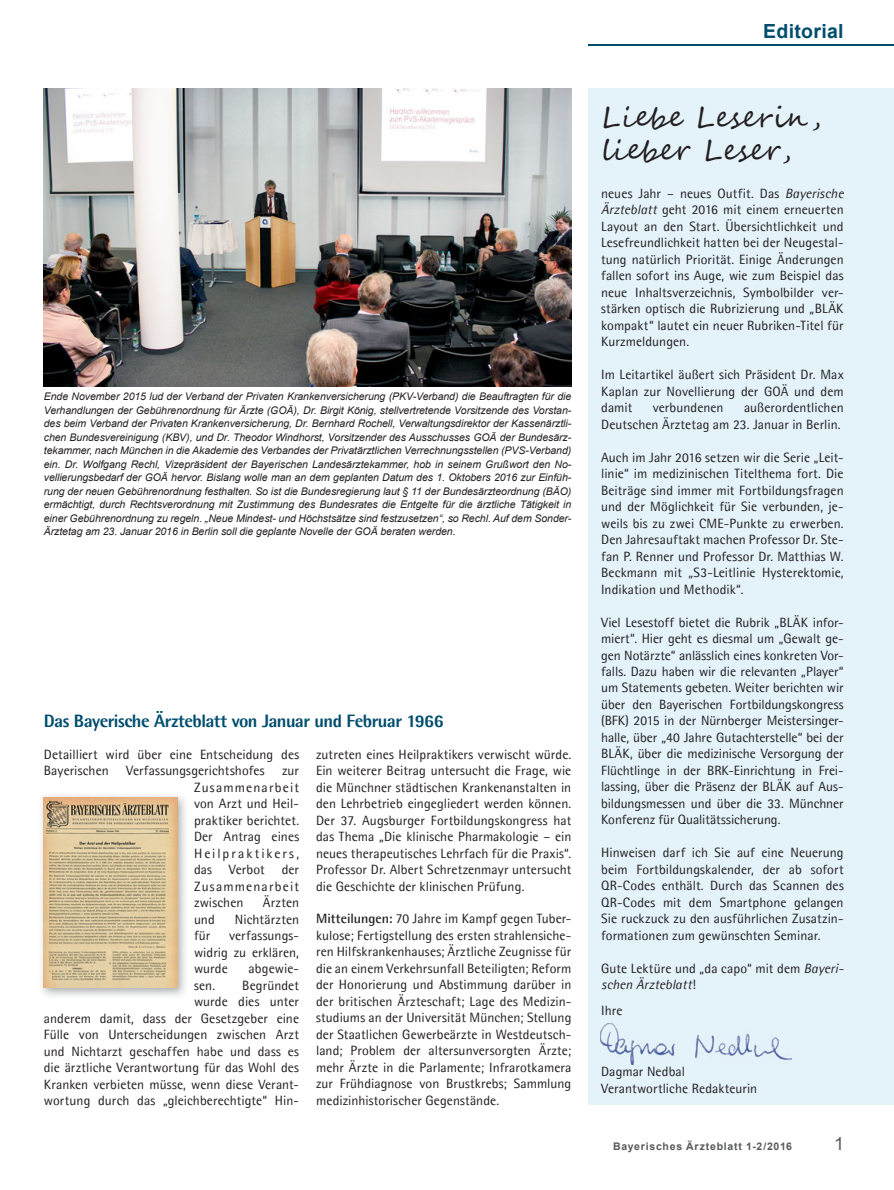
<style>
.page{position:relative;width:894px;height:1190px;background:#fff}
.page>*{position:absolute;margin:0;border:0;box-sizing:border-box;transform-origin:0 0}
.t1{font:28.5px/33px "Segoe Script";letter-spacing:.015em;color:#231f20}
.t2{font:700 19.5px "Arial";letter-spacing:.015em;color:#004d6d}
.t3{font:800 18px "Agfa Rotis Semisans";letter-spacing:-.03em;color:#004d6d}
.t4{font:18px "Arial";color:#58595b}
.t5{font:13.5px/16.5px "Agfa Rotis Semisans";letter-spacing:.005em;color:#231f20;text-align:justify}
.t6{font:italic 10.5px/13.5px "Arial";letter-spacing:-.005em;color:#231f20;text-align:justify}
.t7{font:700 10.5px "Arial";letter-spacing:.07em;color:#58595b}
.s1{font-weight:700}
.s2{font-style:italic}
</style>
<div class="page">
<hr style="left:588px;top:44px;width:305px;height:1px;background:#004d6d">
<img style="left:44px;top:88px;width:527px;height:298px">
<div style="left:588px;top:88px;width:305px;height:1017px;background:#e4f3fa"></div>
<img style="left:41px;top:795px;width:144px;height:201px">
<img style="left:44px;top:798px;width:133px;height:189px">
<img style="left:600px;top:1023px;width:191px;height:42px">
<p class="t6" style="left:44px;top:390px;width:529px">Ende November 2015 lud der Verband der Privaten Krankenversicherung (PKV-Verband) die Beauftragten für die Verhandlungen der Gebührenordnung für Ärzte (GOÄ), Dr. Birgit König, stellvertretende Vorsitzende des Vorstan&shy;des beim Verband der Privaten Krankenversicherung, Dr. Bernhard Rochell, Verwaltungsdirektor der Kassenärztli&shy;chen Bundesvereinigung (KBV), und Dr. Theodor Windhorst, Vorsitzender des Ausschusses GOÄ der Bundesärz&shy;tekammer, nach München in die Akademie des Verbandes der Privatärztlichen Verrechnungsstellen (PVS-Verband) ein. Dr. Wolfgang Rechl, Vizepräsident der Bayerischen Landesärztekammer, hob in seinem Grußwort den No&shy;vellierungsbedarf der GOÄ hervor. Bislang wolle man an dem geplanten Datum des 1. Oktobers 2016 zur Einfüh&shy;rung der neuen Gebührenordnung festhalten. So ist die Bundesregierung laut § 11 der Bundesärzteordnung (BÄO) ermächtigt, durch Rechtsverordnung mit Zustimmung des Bundesrates die Entgelte für die ärztliche Tätigkeit in einer Gebührenordnung zu regeln. „Neue Mindest- und Höchstsätze sind festzusetzen“, so Rechl. Auf dem Sonder-Ärztetag am 23. Januar 2016 in Berlin soll die geplante Novelle der GOÄ beraten werden.</p>
<h3 class="t3" style="left:44px;top:709px;width:401px">Das Bayerische Ärzteblatt von Januar und Februar 1966</h3>
<p class="t5" style="left:44px;top:746px;width:257px">Detailliert wird über eine Entscheidung des<br>Bayerischen</p>
<p class="t5" style="left:126px;top:762px;width:140px">Verfassungsgerichtshofes</p>
<p class="t5" style="left:194px;top:762px;width:107px;text-indent:88px">zur Zusammenarbeit von Arzt und Heil&shy;praktiker berichtet.<br>Der Antrag eines Heilpraktikers, das</p>
<p class="t5" style="left:194px;top:861px;width:107px;text-indent:88px">der Zusammenarbeit zwischen</p>
<p class="t5" style="left:229px;top:861px;width:37px">Verbot</p>
<p class="t5" style="left:263px;top:894px;width:38px">Ärzten</p>
<p class="t5" style="left:194px;top:911px;width:22px">und</p>
<p class="t5" style="left:235px;top:911px;width:66px">Nichtärzten</p>
<p class="t5" style="left:194px;top:927px;width:18px">für</p>
<p class="t5" style="left:194px;top:927px;width:107px;text-indent:35px">verfassungs&shy;widrig zu erklären, wurde</p>
<p class="t5" style="left:248px;top:960px;width:52px">abgewie-</p>
<p class="t5" style="left:44px;top:977px;width:257px;text-align:right">Begründet<br>wurde dies unter<br>anderem damit, dass der Gesetzgeber eine Fülle von Unterscheidungen zwischen Arzt und Nichtarzt geschaffen habe und dass es die ärztliche Verantwortung für das Wohl des Kranken verbieten müsse, wenn diese Verant&shy;wortung durch das „gleichberechtigte“ Hin-</p>
<p class="t5" style="left:194px;top:977px;width:23px">sen.</p>
<p class="t5" style="left:316px;top:746px;width:257px">zutreten eines Heilpraktikers verwischt würde.<br>Ein weiterer Beitrag untersucht die Frage, wie die Münchner städtischen Krankenanstalten in den Lehrbetrieb eingegliedert werden können.<br>Der 37. Augsburger Fortbildungskongress hat das Thema „Die klinische Pharmakologie – ein neues therapeutisches Lehrfach für die Praxis“.<br>Professor Dr. Albert Schretzenmayr untersucht die Geschichte der klinischen Prüfung.</p>
<p class="t5" style="left:316px;top:911px;width:257px"><span class="s1">Mitteilungen:</span> 70 Jahre im Kampf gegen Tuber&shy;kulose; Fertigstellung des ersten strahlensiche&shy;ren Hilfskrankenhauses; Ärztliche Zeugnisse für die an einem Verkehrsunfall Beteiligten; Reform der Honorierung und Abstimmung darüber in der britischen Ärzteschaft; Lage des Medizin&shy;studiums an der Universität München; Stellung der Staatlichen Gewerbeärzte in Westdeutsch&shy;land; Problem der altersunversorgten Ärzte; mehr Ärzte in die Parlamente; Infrarotkamera zur Frühdiagnose von Brustkrebs; Sammlung medizinhistorischer Gegenstände.</p>
<h2 class="t2" style="left:763px;top:20px;width:82px">Editorial</h2>
<h1 class="t1" style="left:601px;top:102px;width:221px">Liebe Leserin, lieber Leser,</h1>
<p class="t5" style="left:601px;top:185px;width:244px">neues Jahr – neues Outfit. Das <span class="s2">Bayerische Ärzteblatt</span> geht 2016 mit einem erneuerten Layout an den Start. Übersichtlichkeit und Lesefreundlichkeit hatten bei der Neugestal&shy;tung natürlich Priorität. Einige Änderungen fallen sofort ins Auge, wie zum Beispiel das neue Inhaltsverzeichnis, Symbolbilder ver&shy;stärken optisch die Rubrizierung und „BLÄK kompakt“ lautet ein neuer Rubriken-Titel für Kurzmeldungen.</p>
<p class="t5" style="left:601px;top:366px;width:244px">Im Leitartikel äußert sich Präsident Dr. Max Kaplan zur Novellierung der GOÄ und dem damit</p>
<p class="t5" style="left:601px;top:399px;width:244px;text-align:right">außerordentlichen<br>Deutschen Ärztetag am 23. Januar in Berlin.</p>
<p class="t5" style="left:601px;top:449px;width:244px">Auch im Jahr 2016 setzen wir die Serie „Leit&shy;linie“ im medizinischen Titelthema fort. Die Beiträge sind immer mit Fortbildungsfragen und der Möglichkeit für Sie verbunden, je&shy;weils bis zu zwei CME-Punkte zu erwerben.<br>Den Jahresauftakt machen Professor Dr. Ste&shy;fan P. Renner und Professor Dr. Matthias W.<br>Beckmann mit „S3-Leitlinie Hysterektomie, Indikation und Methodik“.</p>
<p class="t5" style="left:601px;top:614px;width:244px">Viel Lesestoff bietet die Rubrik „BLÄK infor&shy;miert“. Hier geht es diesmal um „Gewalt ge&shy;gen Notärzte“ anlässlich eines konkreten Vor&shy;falls. Dazu haben wir die relevanten „Player“ um Statements gebeten. Weiter berichten wir über den Bayerischen Fortbildungskongress (BFK) 2015 in der Nürnberger Meistersinger&shy;halle, über „40 Jahre Gutachterstelle“ bei der BLÄK, über die medizinische Versorgung der Flüchtlinge in der BRK-Einrichtung in Frei&shy;lassing, über die Präsenz der BLÄK auf Aus&shy;bildungsmessen und über die 33. Münchner Konferenz für Qualitätssicherung.</p>
<p class="t5" style="left:601px;top:845px;width:244px">Hinweisen darf ich Sie auf eine Neuerung beim Fortbildungskalender, der ab sofort QR-Codes enthält. Durch das Scannen des QR-Codes mit dem Smartphone gelangen Sie ruckzuck zu den ausführlichen Zusatzin&shy;formationen zum gewünschten Seminar.</p>
<p class="t5" style="left:601px;top:960px;width:244px">Gute Lektüre und „da capo“ mit dem <span class="s2">Bayeri&shy;schen Ärzteblatt</span>!</p>
<p class="t5" style="left:601px;top:1002px;width:23px">Ihre</p>
<p class="t5" style="left:652px;top:399px;width:72px">verbundenen</p>
<p class="t5" style="left:601px;top:1064px;width:158px">Dagmar Nedbal<br>Verantwortliche Redakteurin</p>
<p class="t7" style="left:613px;top:1140px;width:180px">Bayerisches Ärzteblatt 1-2/2016</p>
<h3 class="t4" style="left:834px;top:1133px;width:12px">1</h3>
</div>
